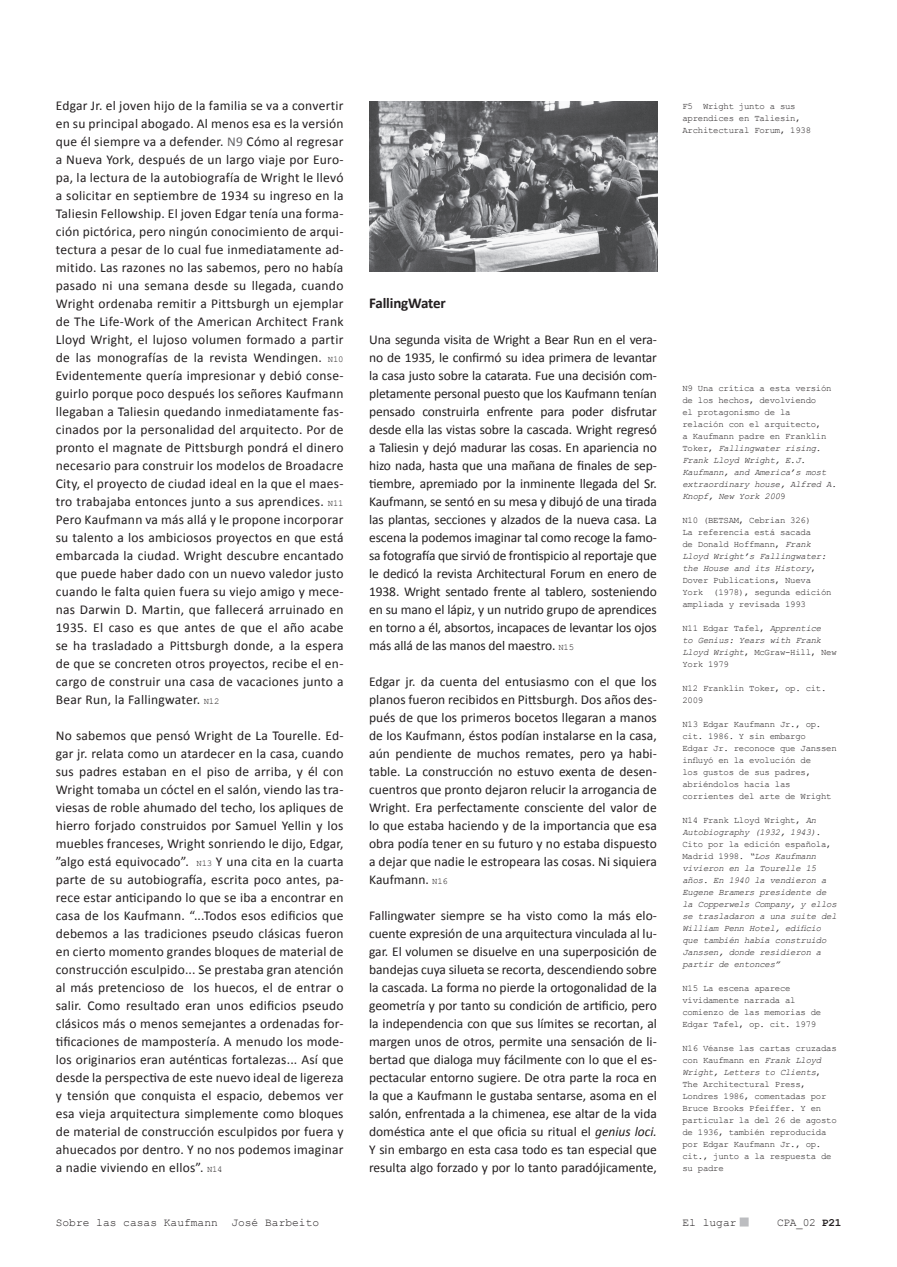
<style>
.page{position:relative;width:897px;height:1267px;background:#fff}
.page>*{position:absolute;margin:0;border:0;box-sizing:border-box;transform-origin:0 0}
.t1{font:700 15px "Calibri";letter-spacing:-.01em;color:#231f20}
.t2{font:13.5px/18px "Calibri";letter-spacing:.005em;color:#231f20;text-align:justify}
.t3{font:11.25px "Courier New";color:#231f20}
.t4{font:9px/12px "Courier New";letter-spacing:-.03em;color:#231f20}
.t5{font:italic 9px/12px "Courier New";letter-spacing:-.03em;color:#231f20}
.s1{color:#636366}
.s2{font-family:"Courier New";font-size:9px}
.s3{font-style:italic}
.s4{font-style:normal}
.s5{font-weight:700}
</style>
<div class="page">
<div style="left:739px;top:1217px;width:9px;height:9px;background:#bcbdc0;border:2px solid #bcbdc0"></div>
<img style="left:369px;top:102px;width:288px;height:169px">
<p class="t2" style="left:56px;top:96px;width:289px">Edgar Jr. el joven hijo de la familia se va a convertir en su principal abogado. Al menos esa es la versión que él siempre va a defender. <span class="s1">N9</span> Cómo al regresar a Nueva York, después de un largo viaje por Euro&shy;pa, la lectura de la autobiografía de Wright le llevó a solicitar en septiembre de 1934 su ingreso en la Taliesin Fellowship. El joven Edgar tenía una forma&shy;ción pictórica, pero ningún conocimiento de arqui&shy;tectura a pesar de lo cual fue inmediatamente ad&shy;mitido. Las razones no las sabemos, pero no había pasado ni una semana desde su llegada, cuando Wright ordenaba remitir a Pittsburgh un ejemplar de The Life-Work of the American Architect Frank Lloyd Wright, el lujoso volumen formado a partir de las monografías de la revista Wendingen. <span class="s2">N10<br></span>Evidentemente quería impresionar y debió conse&shy;guirlo porque poco después los señores Kaufmann llegaban a Taliesin quedando inmediatamente fas&shy;cinados por la personalidad del arquitecto. Por de pronto el magnate de Pittsburgh pondrá el dinero necesario para construir los modelos de Broadacre City, el proyecto de ciudad ideal en la que el maes&shy;tro trabajaba entonces junto a sus aprendices. <span class="s2">N11<br></span>Pero Kaufmann va más allá y le propone incorporar su talento a los ambiciosos proyectos en que está embarcada la ciudad. Wright descubre encantado que puede haber dado con un nuevo valedor justo cuando le falta quien fuera su viejo amigo y mece&shy;nas Darwin D. Martin, que fallecerá arruinado en 1935. El caso es que antes de que el año acabe se ha trasladado a Pittsburgh donde, a la espera de que se concreten otros proyectos, recibe el en&shy;cargo de construir una casa de vacaciones junto a Bear Run, la Fallingwater. <span class="s2">N12</span></p>
<p class="t2" style="left:56px;top:726px;width:289px">No sabemos que pensó Wright de La Tourelle. Ed&shy;gar jr. relata como un atardecer en la casa, cuando sus padres estaban en el piso de arriba, y él con Wright tomaba un cóctel en el salón, viendo las tra&shy;viesas de roble ahumado del techo, los apliques de hierro forjado construidos por Samuel Yellin y los muebles franceses, Wright sonriendo le dijo, Edgar, ”algo está equivocado”. <span class="s2">N13</span> Y una cita en la cuarta parte de su autobiografía, escrita poco antes, pa&shy;rece estar anticipando lo que se iba a encontrar en casa de los Kaufmann. “...Todos esos edificios que debemos a las tradiciones pseudo clásicas fueron en cierto momento grandes bloques de material de construcción esculpido... Se prestaba gran atención al más pretencioso de los huecos, el de entrar o salir. Como resultado eran unos edificios pseudo clásicos más o menos semejantes a ordenadas for&shy;tificaciones de mampostería. A menudo los mode&shy;los originarios eran auténticas fortalezas... Así que desde la perspectiva de este nuevo ideal de ligereza y tensión que conquista el espacio, debemos ver esa vieja arquitectura simplemente como bloques de material de construcción esculpidos por fuera y ahuecados por dentro. Y no nos podemos imaginar a nadie viviendo en ellos”. <span class="s2">N14</span></p>
<p class="t3" style="left:56px;top:1215px;width:265px">Sobre las casas Kaufmann José Barbeito</p>
<p class="t4" style="left:682px;top:100px;width:130px">F5 Wright junto a sus aprendices en Taliesin,<br>Architectural Forum, 1938</p>
<p class="t1" style="left:369px;top:293px;width:78px">FallingWater</p>
<p class="t2" style="left:369px;top:330px;width:289px">Una segunda visita de Wright a Bear Run en el vera&shy;no de 1935, le confirmó su idea primera de levantar la casa justo sobre la catarata. Fue una decisión com&shy;pletamente personal puesto que los Kaufmann tenían pensado construirla enfrente para poder disfrutar desde ella las vistas sobre la cascada. Wright regresó a Taliesin y dejó madurar las cosas. En apariencia no hizo nada, hasta que una mañana de finales de sep&shy;tiembre, apremiado por la inminente llegada del Sr.<br>Kaufmann, se sentó en su mesa y dibujó de una tirada las plantas, secciones y alzados de la nueva casa. La escena la podemos imaginar tal como recoge la famo&shy;sa fotografía que sirvió de frontispicio al reportaje que le dedicó la revista Architectural Forum en enero de 1938. Wright sentado frente al tablero, sosteniendo en su mano el lápiz, y un nutrido grupo de aprendices en torno a él, absortos, incapaces de levantar los ojos más allá de las manos del maestro. <span class="s2">N15</span></p>
<p class="t2" style="left:369px;top:672px;width:289px">Edgar jr. da cuenta del entusiasmo con el que los planos fueron recibidos en Pittsburgh. Dos años des&shy;pués de que los primeros bocetos llegaran a manos de los Kaufmann, éstos podían instalarse en la casa, aún pendiente de muchos remates, pero ya habi&shy;table. La construcción no estuvo exenta de desen&shy;cuentros que pronto dejaron relucir la arrogancia de Wright. Era perfectamente consciente del valor de lo que estaba haciendo y de la importancia que esa obra podía tener en su futuro y no estaba dispuesto a dejar que nadie le estropeara las cosas. Ni siquiera Kaufmann. <span class="s2">N16</span></p>
<p class="t2" style="left:369px;top:906px;width:289px">Fallingwater siempre se ha visto como la más elo&shy;cuente expresión de una arquitectura vinculada al lu&shy;gar. El volumen se disuelve en una superposición de bandejas cuya silueta se recorta, descendiendo sobre la cascada. La forma no pierde la ortogonalidad de la geometría y por tanto su condición de artificio, pero la independencia con que sus límites se recortan, al margen unos de otros, permite una sensación de li&shy;bertad que dialoga muy fácilmente con lo que el es&shy;pectacular entorno sugiere. De otra parte la roca en la que a Kaufmann le gustaba sentarse, asoma en el salón, enfrentada a la chimenea, ese altar de la vida doméstica ante el que oficia su ritual el <span class="s3">genius loci.<br></span>Y sin embargo en esta casa todo es tan especial que resulta algo forzado y por lo tanto paradójicamente,</p>
<p class="t4" style="left:682px;top:382px;width:156px">N9 Una crítica a esta versión de los hechos, devolviendo<br>el protagonismo de la<br>relación con el arquitecto,<br>a Kaufmann padre en Franklin<br>Toker, <span class="s3">Fallingwater rising.<br>Frank Lloyd Wright, E.J.<br>Kaufmann, and America’s most extraordinary house, Alfred A.<br>Knopf, New York 200</span>9</p>
<p class="t4" style="left:682px;top:514px;width:32px">N10 (BETSAM</p>
<p class="t4" style="left:682px;top:514px;width:151px;text-indent:56px">, Cebrian 326)<br>La referencia está sacada<br>de Donald Hoffmann, <span class="s3">Frank<br>Lloyd Wright’s Fallingwater: the House and its History</span>,<br>Dover Publications, Nueva<br>York (1978), segunda edición ampliada y revisada 1993</p>
<p class="t5" style="left:682px;top:621px;width:156px"><span class="s4">N11 Edgar Tafel,</span> Apprentice<br>to Genius: Years with Frank<br>Lloyd Wright<span class="s4">, McGraw-Hill, New<br>York 1979</span></p>
<p class="t4" style="left:682px;top:681px;width:145px">N12 Franklin Toker, op. cit.<br>2009</p>
<p class="t4" style="left:682px;top:717px;width:156px">N13 Edgar Kaufmann Jr., op. cit. 1986. Y sin embargo<br>Edgar Jr. reconoce que Janssen influyó en la evolución de<br>los gustos de sus padres, abriéndolos hacia las corrientes del arte de Wright</p>
<p class="t5" style="left:682px;top:813px;width:156px"><span class="s4">N14 Frank Lloyd Wright,</span> An<br>Autobiography (1932, 1943)<span class="s4">.<br>Cito por la edición española,<br>Madrid 1998.</span> “Los Kaufmann vivieron en la Tourelle 15 años. En 1940 la vendieron a<br>Eugene Bramers presidente de la Copperwels Company, y ellos se trasladaron a una suite del<br>William Penn Hotel, edificio que también había construido<br>Janssen, donde residieron a partir de entonces”</p>
<p class="t4" style="left:682px;top:981px;width:140px">N15 La escena aparece vívidamente narrada al comienzo de las memorias de<br>Edgar Tafel, op. cit. 1979</p>
<p class="t4" style="left:682px;top:1041px;width:156px">N16 Véanse las cartas cruzadas con Kaufmann en <span class="s3">Frank Lloyd<br>Wright, Letters to Clients</span>,<br>The Architectural Press,<br>Londres 1986, comentadas por<br>Bruce Brooks Pfeiffer. Y en particular la del 26 de agosto de 1936, también reproducida por Edgar Kaufmann Jr., op. cit., junto a la respuesta de su padre</p>
<p class="t3" style="left:682px;top:1215px;width:55px">El lugar</p>
<p class="t3" style="left:776px;top:1215px;width:66px">CPA_02 <span class="s5">p21</span></p>
</div>
